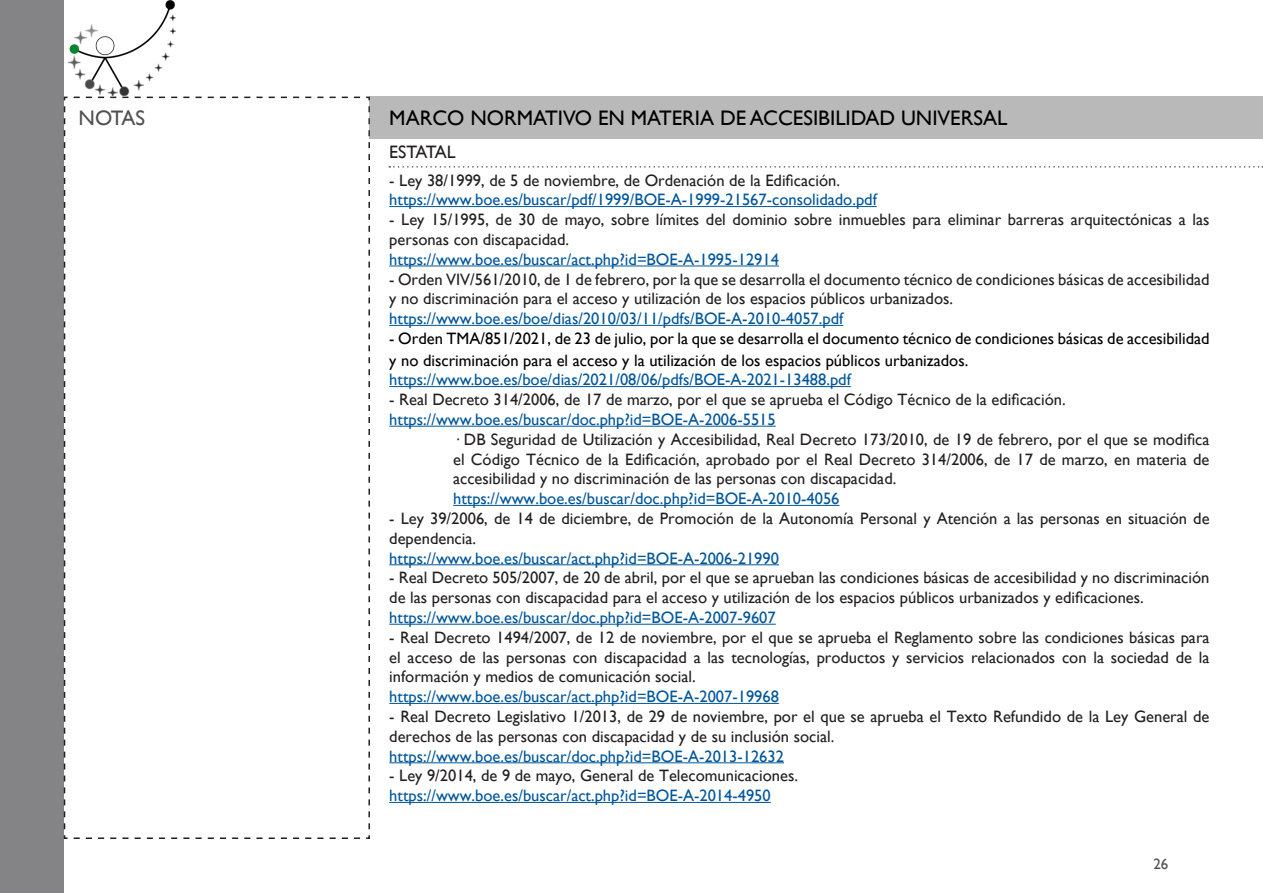
<style>
.page{position:relative;width:1263px;height:893px;background:#fff}
.page>*{position:absolute;margin:0;border:0;box-sizing:border-box;transform-origin:0 0}
.t1{font:21px "Gill Sans";color:#000}
.t2{font:21px "Gill Sans";letter-spacing:-.03em;color:#505052}
.t3{font:18px "Gill Sans";letter-spacing:-.05em;color:#231f20}
.t4{font:16.5px/19.8px "Gill Sans";color:#231f20}
.t5{font:16.5px "Gill Sans";color:#01569b}
.t6{font:16.5px/21.6px "Gill Sans";color:#000}
.t7{font:15px "Gill Sans";color:#505052}
</style>
<div class="page">
<div style="left:0;top:0;width:64px;height:893px;background:#848486"></div>
<svg style="left:63px;top:96px;width:308px;height:743px"></svg>
<img style="left:67px;top:0;width:109px;height:96px">
<div style="left:370px;top:97px;width:893px;height:42px;background:#b9b9ba"></div>
<svg style="left:389px;top:166px;width:874px;height:2px"></svg>
<hr style="left:389px;top:206px;width:488px;height:1px;background:#01569b">
<hr style="left:389px;top:266px;width:390px;height:1px;background:#01569b">
<hr style="left:389px;top:325px;width:454px;height:1px;background:#01569b">
<hr style="left:389px;top:386px;width:462px;height:1px;background:#01569b">
<hr style="left:389px;top:426px;width:387px;height:1px;background:#01569b">
<hr style="left:453px;top:505px;width:386px;height:1px;background:#01569b">
<hr style="left:389px;top:564px;width:390px;height:1px;background:#01569b">
<hr style="left:389px;top:624px;width:387px;height:1px;background:#01569b">
<hr style="left:389px;top:703px;width:390px;height:1px;background:#01569b">
<hr style="left:389px;top:762px;width:395px;height:1px;background:#01569b">
<hr style="left:389px;top:802px;width:382px;height:1px;background:#01569b">
<p class="t2" style="left:79px;top:105px;width:68px">NOTAS</p>
<p class="t1" style="left:389px;top:106px;width:619px">MARCO NORMATIVO EN MATERIA DE ACCESIBILIDAD UNIVERSAL</p>
<p class="t3" style="left:389px;top:142px;width:68px">ESTATAL</p>
<p class="t4" style="left:389px;top:170px;width:452px">- Ley 38/1999, de 5 de noviembre, de Ordenación de la Edificación.</p>
<p class="t5" style="left:389px;top:190px;width:489px">https://www.boe.es/buscar/pdf/1999/BOE-A-1999-21567-consolidado.pdf</p>
<p class="t4" style="left:389px;top:210px;width:822px">- Ley 15/1995, de 30 de mayo, sobre límites del dominio sobre inmuebles para eliminar barreras arquitectónicas a las personas con discapacidad.</p>
<p class="t5" style="left:389px;top:250px;width:391px">https://www.boe.es/buscar/act.php?id=BOE-A-1995-12914</p>
<p class="t4" style="left:389px;top:269px;width:822px">- Orden VIV/561/2010, de 1 de febrero, por la que se desarrolla el documento técnico de condiciones básicas de accesibilidad y no discriminación para el acceso y utilización de los espacios públicos urbanizados.</p>
<p class="t5" style="left:389px;top:309px;width:455px">https://www.boe.es/boe/dias/2010/03/11/pdfs/BOE-A-2010-4057.pdf</p>
<p class="t6" style="left:389px;top:328px;width:822px">- Orden TMA/851/2021, de 23 de julio, por la que se desarrolla el documento técnico de condiciones básicas de accesibilidad y no discriminación para el acceso y la utilización de los espacios públicos urbanizados.</p>
<p class="t5" style="left:389px;top:370px;width:463px">https://www.boe.es/boe/dias/2021/08/06/pdfs/BOE-A-2021-13488.pdf</p>
<p class="t4" style="left:389px;top:390px;width:678px">- Real Decreto 314/2006, de 17 de marzo, por el que se aprueba el Código Técnico de la edificación.</p>
<p class="t5" style="left:389px;top:410px;width:388px">https://www.boe.es/buscar/doc.php?id=BOE-A-2006-5515</p>
<p class="t4" style="left:453px;top:430px;width:758px;text-align:justify">· DB Seguridad de Utilización y Accesibilidad, Real Decreto 173/2010, de 19 de febrero, por el que se modifica el Código Técnico de la Edificación, aprobado por el Real Decreto 314/2006, de 17 de marzo, en materia de accesibilidad y no discriminación de las personas con discapacidad.</p>
<p class="t5" style="left:453px;top:489px;width:388px">https://www.boe.es/buscar/doc.php?id=BOE-A-2010-4056</p>
<p class="t4" style="left:389px;top:509px;width:822px">- Ley 39/2006, de 14 de diciembre, de Promoción de la Autonomía Personal y Atención a las personas en situación de dependencia.</p>
<p class="t5" style="left:389px;top:548px;width:391px">https://www.boe.es/buscar/act.php?id=BOE-A-2006-21990</p>
<p class="t4" style="left:389px;top:568px;width:822px">- Real Decreto 505/2007, de 20 de abril, por el que se aprueban las condiciones básicas de accesibilidad y no discriminación de las personas con discapacidad para el acceso y utilización de los espacios públicos urbanizados y edificaciones.</p>
<p class="t5" style="left:389px;top:608px;width:388px">https://www.boe.es/buscar/doc.php?id=BOE-A-2007-9607</p>
<p class="t4" style="left:389px;top:628px;width:822px;text-align:justify">- Real Decreto 1494/2007, de 12 de noviembre, por el que se aprueba el Reglamento sobre las condiciones básicas para el acceso de las personas con discapacidad a las tecnologías, productos y servicios relacionados con la sociedad de la información y medios de comunicación social.</p>
<p class="t5" style="left:389px;top:687px;width:391px">https://www.boe.es/buscar/act.php?id=BOE-A-2007-19968</p>
<p class="t4" style="left:389px;top:707px;width:822px">- Real Decreto Legislativo 1/2013, de 29 de noviembre, por el que se aprueba el Texto Refundido de la Ley General de derechos de las personas con discapacidad y de su inclusión social.</p>
<p class="t5" style="left:389px;top:746px;width:396px">https://www.boe.es/buscar/doc.php?id=BOE-A-2013-12632</p>
<p class="t4" style="left:389px;top:766px;width:410px">- Ley 9/2014, de 9 de mayo, General de Telecomunicaciones.</p>
<p class="t5" style="left:389px;top:786px;width:383px">https://www.boe.es/buscar/act.php?id=BOE-A-2014-4950</p>
<p class="t7" style="left:1153px;top:855px;width:16px">26</p>
</div>
